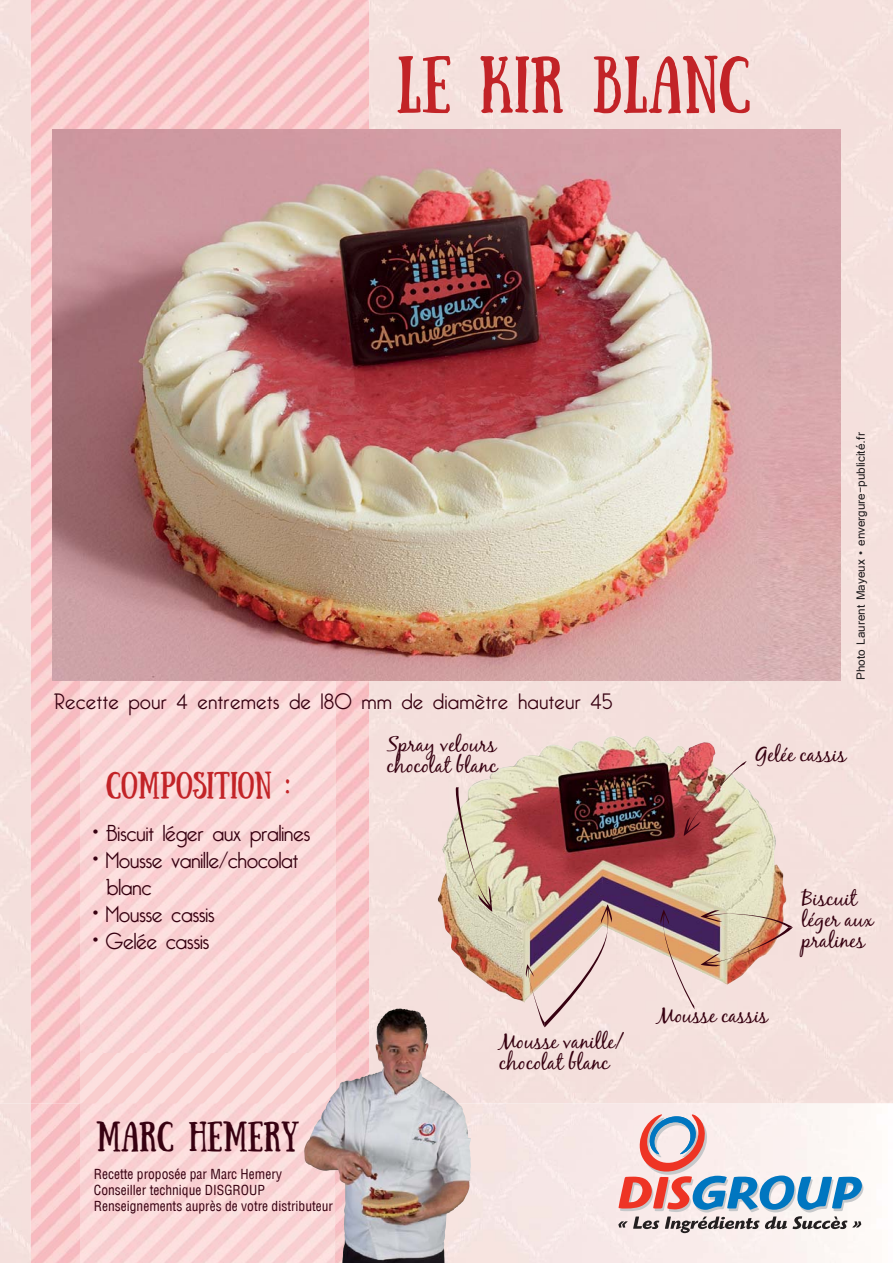
<style>
.page{position:relative;width:893px;height:1263px;background:#fff}
.page>*{position:absolute;margin:0;border:0;box-sizing:border-box;transform-origin:0 0}
.t1{font:57px "Sunday";color:#c22327}
.t2{font:30px "Sunday";color:#370111}
.t3{font:27px "Sunday";color:#c22327}
.t4{font:300 22.5px/27px "Bellerose";color:#370111}
.t5{font:300 21.75px "Bellerose";letter-spacing:.03em;color:#370111}
.t6{font:21px/21px "Black Jack";color:#370111}
.t7{font:15px "Tunga";color:#231f20}
.t8{font:condensed 13.5px/16.2px "Helvetica LT";color:#370111}
</style>
<div class="page">
<div style="left:0;top:0;width:892px;height:1103px;background:#f4e0dd"></div>
<img style="left:437px;top:734px;width:350px;height:269px">
<img style="left:31px;top:0;width:338px;height:1103px">
<img style="left:80px;top:680px;width:255px;height:423px">
<div style="left:0;top:1103px;width:31px;height:160px;background:#f4e0dd"></div>
<img style="left:31px;top:1103px;width:857px;height:160px">
<img style="left:304px;top:1008px;width:124px;height:255px">
<svg style="left:618px;top:1114px;width:245px;height:119px"></svg>
<img style="left:53px;top:129px;width:787px;height:551px">
<svg style="left:660px;top:910px;width:34px;height:99px;background:#c2a3a0"></svg>
<svg style="left:525px;top:904px;width:87px;height:123px;background:#cfb3ac"></svg>
<svg style="left:454px;top:787px;width:38px;height:125px;background:#d6d1b5"></svg>
<img style="left:700px;top:910px;width:92px;height:56px">
<h1 class="t1" style="left:396px;top:45px;width:355px">LE KIR BLANC</h1>
<p class="t5" style="left:54px;top:689px;width:560px">Recette pour 4 entremets de 180 mm de diamètre hauteur 45</p>
<p class="t7" style="left:850px;top:680px;width:249px;rotate:-90deg">Photo Laurent Mayeux • envergure-publicité.fr</p>
<p class="t3" style="left:106px;top:767px;width:185px">COMPOSITION :</p>
<p class="t4" style="left:93px;top:819px;width:218px">• Biscuit léger aux pralines</p>
<p class="t4" style="left:106px;top:846px;width:194px;text-indent:-13px">• Mousse vanille/chocolat blanc</p>
<p class="t4" style="left:93px;top:900px;width:123px">• Mousse cassis</p>
<p class="t4" style="left:93px;top:927px;width:118px">• Gelée cassis</p>
<h2 class="t2" style="left:96px;top:1116px;width:205px">MARC HEMERY</h2>
<p class="t8" style="left:94px;top:1166px;width:241px">Recette proposée par Marc Hemery<br>Conseiller technique DISGROUP<br>Renseignements auprès de votre distributeur</p>
<p class="t6" style="left:387px;top:733px;width:112px">Spray velours chocolat blanc</p>
<p class="t6" style="left:755px;top:743px;width:92px">Gelée cassis</p>
<p class="t6" style="left:499px;top:1031px;width:126px">Mousse vanille/ chocolat blanc</p>
<p class="t6" style="left:657px;top:1004px;width:112px">Mousse cassis</p>
<p class="t6" style="left:801px;top:887px;width:73px">Biscuit léger aux pralines</p>
</div>
